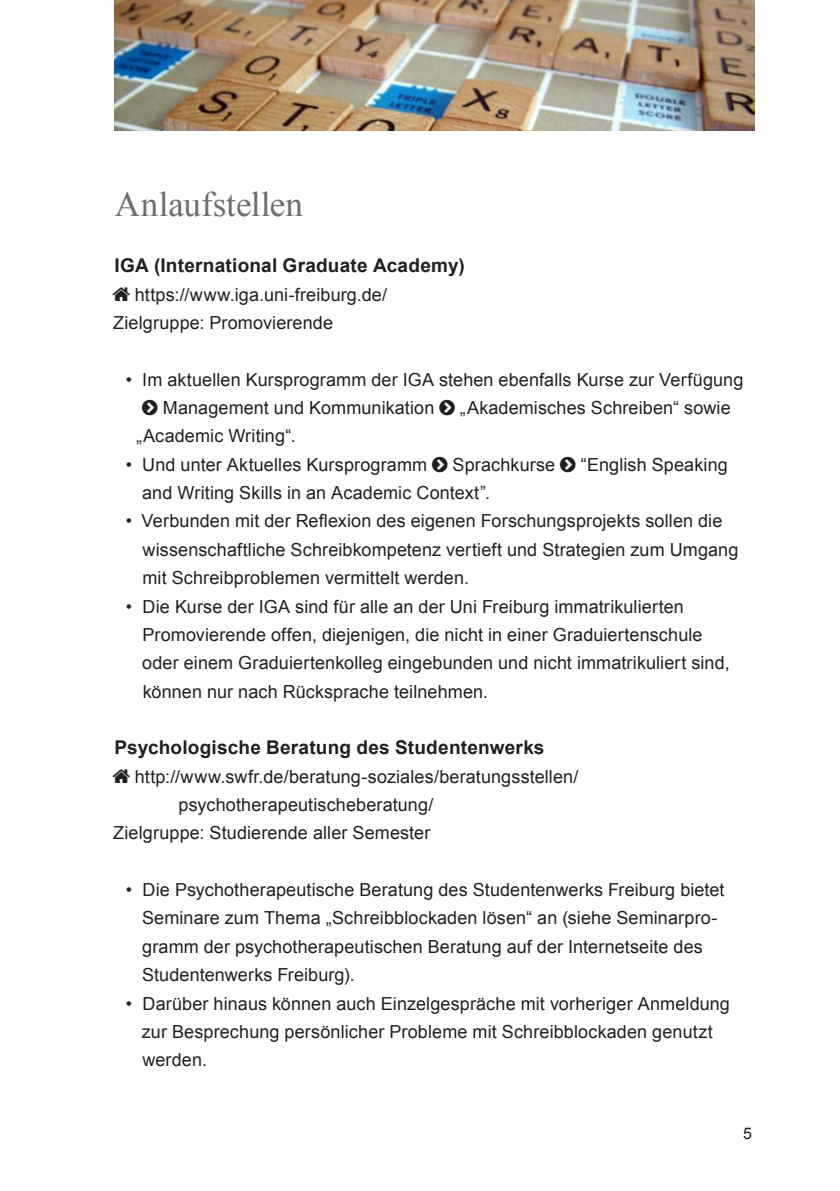
<style>
.page{position:relative;width:840px;height:1191px;background:#fff}
.page>*{position:absolute;margin:0;border:0;box-sizing:border-box;transform-origin:0 0}
._01_Headline_Innense{font:35px "Times New Roman";color:#6c6d70}
._02_Intro_Fließtext{font:700 19px "Arial";letter-spacing:.01em;color:#231f20}
._02_Intro_Fließtext-2{font:18px/28.4px "Arial";letter-spacing:.005em;color:#231f20}
._03_Fließtext_9pt_4{font:18px "Arial";letter-spacing:.01em;color:#231f20}
.t1{font:16px "Arial";color:#231f20}
</style>
<div class="page">
<img style="left:115px;top:0;width:639px;height:130px">
<p class="_01_Headline_Innense" style="left:115px;top:180px;width:189px">Anlaufstellen</p>
<p class="_02_Intro_Fließtext" style="left:114px;top:253px;width:351px">IGA (International Graduate Academy)</p>
<p class="_02_Intro_Fließtext-2" style="left:135px;top:280px;width:254px">https://www.iga.uni-freiburg.de/</p>
<p class="_03_Fließtext_9pt_4" style="left:113px;top:311px;width:221px">Zielgruppe: Promovierende</p>
<p class="_02_Intro_Fließtext-2" style="left:163px;top:365px;width:582px;text-indent:-37px">• Im aktuellen Kursprogramm der IGA stehen ebenfalls Kurse zur Verfügung<br>Management und Kommunikation</p>
<p class="_02_Intro_Fließtext-2" style="left:459px;top:394px;width:272px">„Akademisches Schreiben“ sowie</p>
<p class="_02_Intro_Fließtext-2" style="left:136px;top:422px;width:161px">„Academic Writing“.</p>
<p class="_02_Intro_Fließtext-2" style="left:126px;top:450px;width:302px">• Und unter Aktuelles Kursprogramm</p>
<p class="_02_Intro_Fließtext-2" style="left:452px;top:450px;width:104px">Sprachkurse</p>
<p class="_02_Intro_Fließtext-2" style="left:580px;top:450px;width:149px">“English Speaking</p>
<p class="_02_Intro_Fließtext-2" style="left:142px;top:479px;width:349px">and Writing Skills in an Academic Context”.</p>
<p class="_02_Intro_Fließtext-2" style="left:142px;top:507px;width:597px;text-indent:-16px">• Verbunden mit der Reflexion des eigenen Forschungsprojekts sollen die wissenschaftliche Schreibkompetenz vertieft und Strategien zum Umgang mit Schreibproblemen vermittelt werden.</p>
<p class="_02_Intro_Fließtext-2" style="left:142px;top:592px;width:588px;text-indent:-16px">• Die Kurse der IGA sind für alle an der Uni Freiburg immatrikulierten Promovierende offen, diejenigen, die nicht in einer Graduiertenschule oder einem Graduiertenkolleg eingebunden und nicht immatrikuliert sind, können nur nach Rücksprache teilnehmen.</p>
<p class="_02_Intro_Fließtext" style="left:114px;top:735px;width:431px">Psychologische Beratung des Studentenwerks</p>
<p class="_02_Intro_Fließtext-2" style="left:135px;top:762px;width:445px">http://www.swfr.de/beratung-soziales/beratungsstellen/</p>
<p class="_02_Intro_Fließtext-2" style="left:178px;top:790px;width:256px">psychotherapeutischeberatung/</p>
<p class="_03_Fließtext_9pt_4" style="left:113px;top:821px;width:318px">Zielgruppe: Studierende aller Semester</p>
<p class="_02_Intro_Fließtext-2" style="left:142px;top:875px;width:583px;text-indent:-16px">• Die Psychotherapeutische Beratung des Studentenwerks Freiburg bietet Seminare zum Thema „Schreibblockaden lösen“ an (siehe Seminarpro&shy;gramm der psychotherapeutischen Beratung auf der Internetseite des Studentenwerks Freiburg).</p>
<p class="_02_Intro_Fließtext-2" style="left:142px;top:989px;width:589px;text-indent:-16px">• Darüber hinaus können auch Einzelgespräche mit vorheriger Anmeldung zur Besprechung persönlicher Probleme mit Schreibblockaden genutzt werden.</p>
<p class="t1" style="left:742px;top:1122px;width:10px">5</p>
</div>
